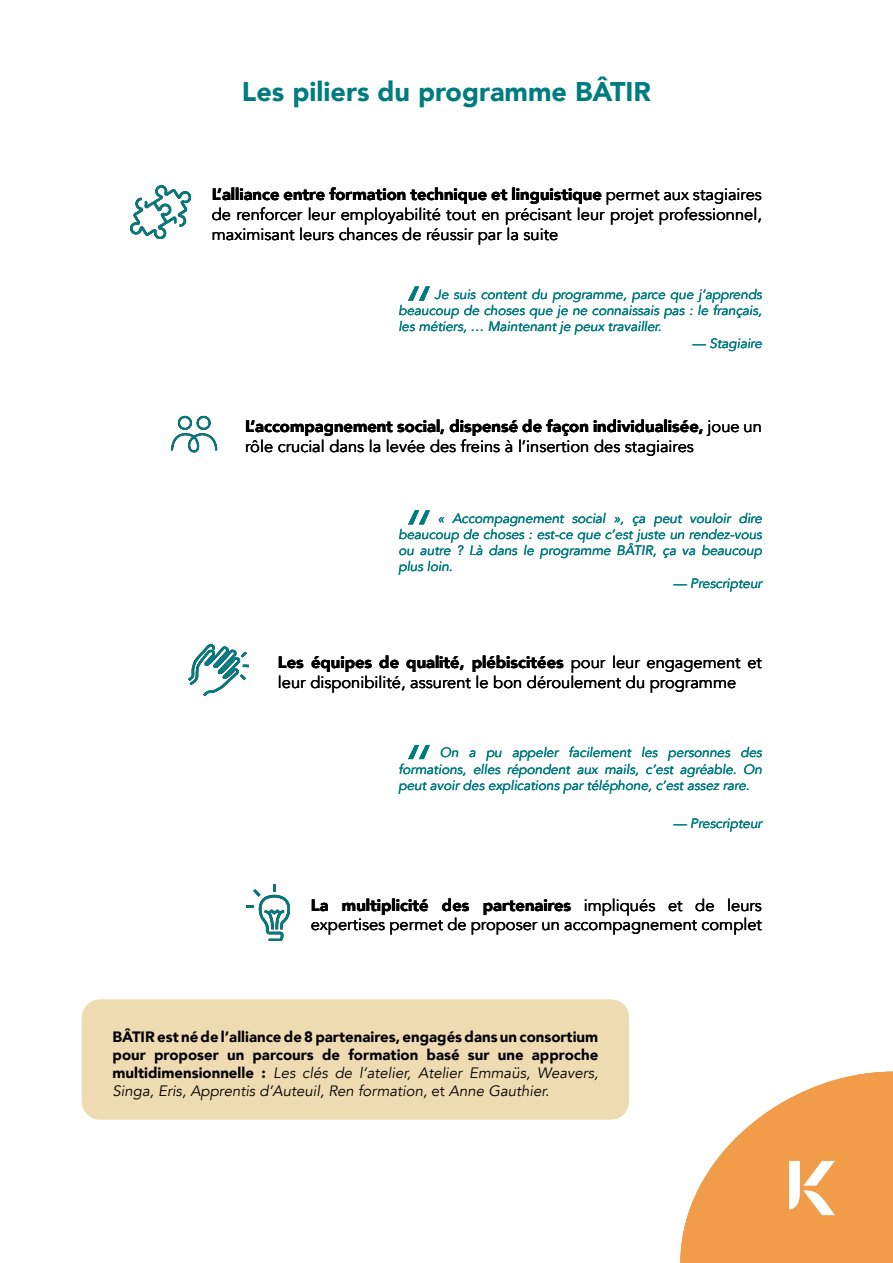
<style>
.page{position:relative;width:893px;height:1263px;background:#fff}
.page>*{position:absolute;margin:0;border:0;box-sizing:border-box;transform-origin:0 0}
.t1{font:italic 60px "Avenir";color:#007c80}
.t2{font:900 27px "Avenir";color:#007c80}
.t3{font:16.5px/19.8px "Avenir";color:#000}
.t4{font:900 15px/18px "Avenir";color:#000;text-align:justify}
.t5{font:italic 13.5px/16.2px "Avenir";color:#007c80;text-align:justify}
.s1{font-weight:900}
.s2{font-weight:400;font-style:italic}
.s3{font-weight:400}
</style>
<div class="page">
<img style="left:131px;top:185px;width:60px;height:53px">
<img style="left:170px;top:415px;width:48px;height:38px">
<img style="left:189px;top:644px;width:59px;height:52px">
<img style="left:247px;top:884px;width:42px;height:56px">
<div style="left:82px;top:999px;width:547px;height:117px;background:#efdbb2;border-radius:18px"></div>
<svg style="left:680px;top:1072px;width:213px;height:191px"></svg>
<div style="left:82px;top:1003px;width:547px;height:117px;background:#efdbb2;border-radius:18px"></div>
<h2 class="t2" style="left:242px;top:68px;width:410px">Les piliers du programme BÂTIR</h2>
<p class="t3" style="left:212px;top:185px;width:552px;text-align:justify"><span class="s1">L’alliance entre formation technique et linguistique</span> permet aux stagiaires de renforcer leur employabilité tout en précisant leur projet professionnel, maximisant leurs chances de réussir par la suite</p>
<h1 class="t1" style="left:398px;top:273px;width:33px">“</h1>
<p class="t5" style="left:398px;top:286px;width:365px;text-indent:36px">Je suis content du programme, parce que j’apprends beaucoup de choses que je ne connaissais pas : le français, les métiers, … Maintenant je peux travailler.</p>
<p class="t5" style="left:692px;top:335px;width:71px">— Stagiaire</p>
<p class="t3" style="left:245px;top:417px;width:518px"><span class="s1">L’accompagnement social, dispensé de façon individualisée,</span> joue un rôle crucial dans la levée des freins à l’insertion des stagiaires</p>
<h1 class="t1" style="left:398px;top:496px;width:33px">“</h1>
<p class="t5" style="left:398px;top:510px;width:365px;text-indent:39px">« Accompagnement social », ça peut vouloir dire beaucoup de choses : est-ce que c’est juste un rendez-vous ou autre ? Là dans le programme BÂTIR, ça va beaucoup plus loin.</p>
<p class="t5" style="left:673px;top:575px;width:90px">— Prescripteur</p>
<p class="t3" style="left:278px;top:653px;width:486px"><span class="s1">Les équipes de qualité, plébiscitées</span> pour leur engagement et leur disponibilité, assurent le bon déroulement du programme</p>
<h1 class="t1" style="left:398px;top:731px;width:33px">“</h1>
<p class="t5" style="left:398px;top:745px;width:365px;text-indent:41px">On a pu appeler facilement les personnes des formations, elles répondent aux mails, c’est agréable. On peut avoir des explications par téléphone, c’est assez rare.</p>
<p class="t5" style="left:673px;top:815px;width:90px">— Prescripteur</p>
<p class="t3" style="left:311px;top:895px;width:453px"><span class="s1">La multiplicité des partenaires</span> impliqués et de leurs expertises permet de proposer un accompagnement complet</p>
<p class="t4" style="left:113px;top:1024px;width:487px">BÂTIR est né de l’alliance de 8 partenaires, engagés dans un consortium pour proposer un parcours de formation basé sur une approche multidimensionnelle : <span class="s2">Les clés de l’atelier, Atelier Emmaüs, Weavers, Singa, Eris, Apprentis d’Auteuil, Ren formation,</span> <span class="s3">et</span> <span class="s2">Anne Gauthier.</span></p>
<p class="t4" style="left:113px;top:1027px;width:487px">BÂTIR est né de l’alliance de 8 partenaires, engagés dans un consortium pour proposer un parcours de formation basé sur une approche multidimensionnelle : <span class="s2">Les clés de l’atelier, Atelier Emmaüs, Weavers, Singa, Eris, Apprentis d’Auteuil, Ren formation,</span> <span class="s3">et</span> <span class="s2">Anne Gauthier.</span></p>
</div>
